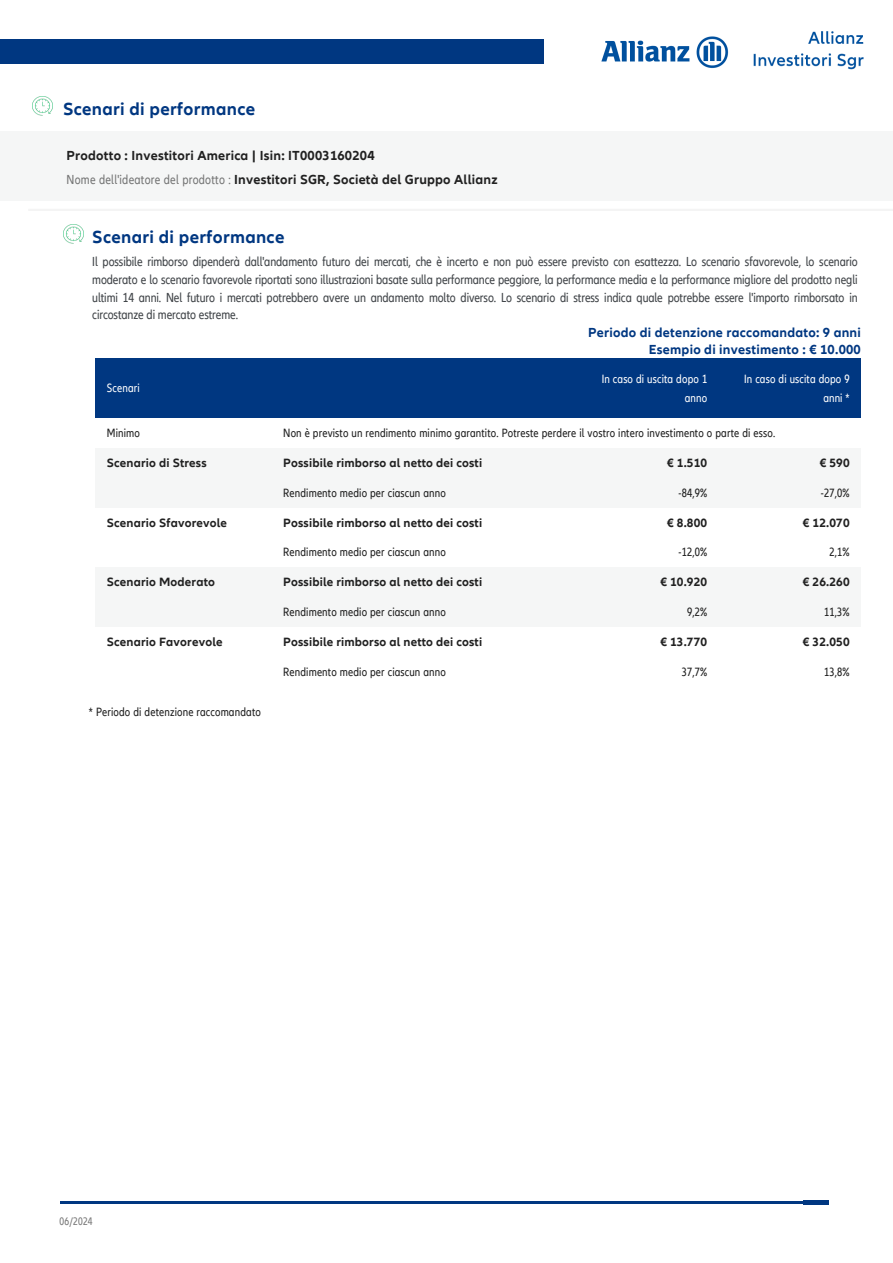
<style>
.page{position:relative;width:893px;height:1263px;background:#fff}
.page>*{position:absolute;margin:0;border:0;box-sizing:border-box;transform-origin:0 0}
.t1{font:700 18px "Allianz Neo";letter-spacing:.02em;color:#003781}
.t2{font:700 18px "Allianz Neo";letter-spacing:.02em;color:#003781}
.t3{font:condensed 13.5px/17.5px "Allianz Neo";letter-spacing:-.005em;color:#414549;text-align:justify}
.t4{font:700 13.5px/23.7px "Allianz Neo";letter-spacing:.015em;color:#212121}
.t5{font:700 13.5px/17.5px "Allianz Neo";letter-spacing:.02em;color:#003781;text-align:right}
.t6{font:condensed 12.3px "Allianz Neo";letter-spacing:.015em;color:#212121}
.t7{font:700 12.3px "Allianz Neo";letter-spacing:.015em;color:#212121}
.t8{font:condensed 12.3px/18.6px "Allianz Neo";letter-spacing:.015em;color:#fff;text-align:right}
.t9{font:condensed 11.25px "Allianz Neo";letter-spacing:.015em;color:rgb(33 33 33/.6)}
.s1{font-weight:400;font-stretch:condensed;color:rgb(33 33 33/.6)}
</style>
<div class="page">
<img style="left:601px;top:36px;width:128px;height:32px">
<img style="left:753px;top:31px;width:111px;height:39px">
<hr style="left:60px;top:1202px;width:742px;height:2px;background:#003781">
<div style="left:802px;top:1200px;width:26px;height:5px;background:#003781"></div>
<div style="left:0;top:39px;width:543px;height:25px;background:#003781"></div>
<img style="left:32px;top:97px;width:20px;height:19px">
<div style="left:0;top:131px;width:892px;height:70px;background:#f5f6f6"></div>
<hr style="left:29px;top:209px;width:863px;height:2px;background:#f4f4f4">
<img style="left:64px;top:225px;width:20px;height:19px">
<div style="left:96px;top:359px;width:176px;height:59px;background:#003781"></div>
<div style="left:272px;top:359px;width:304px;height:59px;background:#003781"></div>
<div style="left:576px;top:359px;width:142px;height:59px;background:#003781"></div>
<div style="left:718px;top:359px;width:143px;height:59px;background:#003781"></div>
<div style="left:96px;top:448px;width:176px;height:30px;background:#f5f6f6"></div>
<div style="left:272px;top:448px;width:304px;height:30px;background:#f5f6f6"></div>
<div style="left:576px;top:448px;width:142px;height:30px;background:#f5f6f6"></div>
<div style="left:718px;top:448px;width:143px;height:30px;background:#f5f6f6"></div>
<div style="left:96px;top:478px;width:176px;height:30px;background:#f5f6f6"></div>
<div style="left:272px;top:478px;width:304px;height:30px;background:#f5f6f6"></div>
<div style="left:576px;top:478px;width:142px;height:30px;background:#f5f6f6"></div>
<div style="left:718px;top:478px;width:143px;height:30px;background:#f5f6f6"></div>
<div style="left:96px;top:567px;width:176px;height:30px;background:#f5f6f6"></div>
<div style="left:272px;top:567px;width:304px;height:30px;background:#f5f6f6"></div>
<div style="left:576px;top:567px;width:142px;height:30px;background:#f5f6f6"></div>
<div style="left:718px;top:567px;width:143px;height:30px;background:#f5f6f6"></div>
<div style="left:96px;top:597px;width:176px;height:30px;background:#f5f6f6"></div>
<div style="left:272px;top:597px;width:304px;height:30px;background:#f5f6f6"></div>
<div style="left:576px;top:597px;width:142px;height:30px;background:#f5f6f6"></div>
<div style="left:718px;top:597px;width:143px;height:30px;background:#f5f6f6"></div>
<h1 class="t1" style="left:63px;top:98px;width:194px">Scenari di performance</h1>
<p class="t4" style="left:67px;top:144px;width:432px">Prodotto : Investitori America | Isin: IT0003160204<br><span class="s1">Nome dell'ideatore del prodotto :</span> Investitori SGR, Società del Gruppo Allianz</p>
<h1 class="t2" style="left:92px;top:229px;width:194px">Scenari di performance</h1>
<p class="t3" style="left:92px;top:254px;width:767px">Il possibile rimborso dipenderà dall'andamento futuro dei mercati, che è incerto e non può essere previsto con esattezza. Lo scenario sfavorevole, lo scenario moderato e lo scenario favorevole riportati sono illustrazioni basate sulla performance peggiore, la performance media e la performance migliore del prodotto negli ultimi 14 anni. Nel futuro i mercati potrebbero avere un andamento molto diverso. Lo scenario di stress indica quale potrebbe essere l'importo rimborsato in circostanze di mercato estreme.</p>
<p class="t5" style="left:588px;top:324px;width:274px">Periodo di detenzione raccomandato: 9 anni<br>Esempio di investimento : € 10.000</p>
<p class="t8" style="left:107px;top:380px;width:34px">Scenari</p>
<p class="t8" style="left:601px;top:371px;width:107px">In caso di uscita dopo 1 anno</p>
<p class="t8" style="left:744px;top:371px;width:107px">In caso di uscita dopo 9 anni *</p>
<p class="t6" style="left:107px;top:428px;width:35px">Minimo</p>
<p class="t6" style="left:283px;top:428px;width:493px">Non è previsto un rendimento minimo garantito. Potreste perdere il vostro intero investimento o parte di esso.</p>
<p class="t7" style="left:107px;top:458px;width:101px">Scenario di Stress</p>
<p class="t7" style="left:283px;top:458px;width:200px">Possibile rimborso al netto dei costi</p>
<p class="t7" style="left:667px;top:458px;width:42px">€ 1.510</p>
<p class="t7" style="left:819px;top:458px;width:31px">€ 590</p>
<p class="t6" style="left:283px;top:487px;width:164px">Rendimento medio per ciascun anno</p>
<p class="t6" style="left:678px;top:487px;width:30px">-84,9%</p>
<p class="t6" style="left:821px;top:487px;width:30px">-27,0%</p>
<p class="t7" style="left:107px;top:517px;width:122px">Scenario Sfavorevole</p>
<p class="t7" style="left:283px;top:517px;width:200px">Possibile rimborso al netto dei costi</p>
<p class="t7" style="left:667px;top:517px;width:42px">€ 8.800</p>
<p class="t7" style="left:802px;top:517px;width:48px">€ 12.070</p>
<p class="t6" style="left:283px;top:547px;width:164px">Rendimento medio per ciascun anno</p>
<p class="t6" style="left:678px;top:547px;width:30px">-12,0%</p>
<p class="t6" style="left:829px;top:547px;width:22px">2,1%</p>
<p class="t7" style="left:107px;top:577px;width:110px">Scenario Moderato</p>
<p class="t7" style="left:283px;top:577px;width:200px">Possibile rimborso al netto dei costi</p>
<p class="t7" style="left:660px;top:577px;width:48px">€ 10.920</p>
<p class="t7" style="left:802px;top:577px;width:48px">€ 26.260</p>
<p class="t6" style="left:283px;top:607px;width:164px">Rendimento medio per ciascun anno</p>
<p class="t6" style="left:687px;top:607px;width:22px">9,2%</p>
<p class="t6" style="left:824px;top:607px;width:27px">11,3%</p>
<p class="t7" style="left:107px;top:636px;width:117px">Scenario Favorevole</p>
<p class="t7" style="left:283px;top:636px;width:200px">Possibile rimborso al netto dei costi</p>
<p class="t7" style="left:660px;top:636px;width:48px">€ 13.770</p>
<p class="t7" style="left:802px;top:636px;width:48px">€ 32.050</p>
<p class="t6" style="left:283px;top:666px;width:164px">Rendimento medio per ciascun anno</p>
<p class="t6" style="left:681px;top:666px;width:27px">37,7%</p>
<p class="t6" style="left:824px;top:666px;width:27px">13,8%</p>
<p class="t6" style="left:89px;top:705px;width:173px">* Periodo di detenzione raccomandato</p>
<p class="t9" style="left:60px;top:1215px;width:35px">06/2024</p>
</div>
